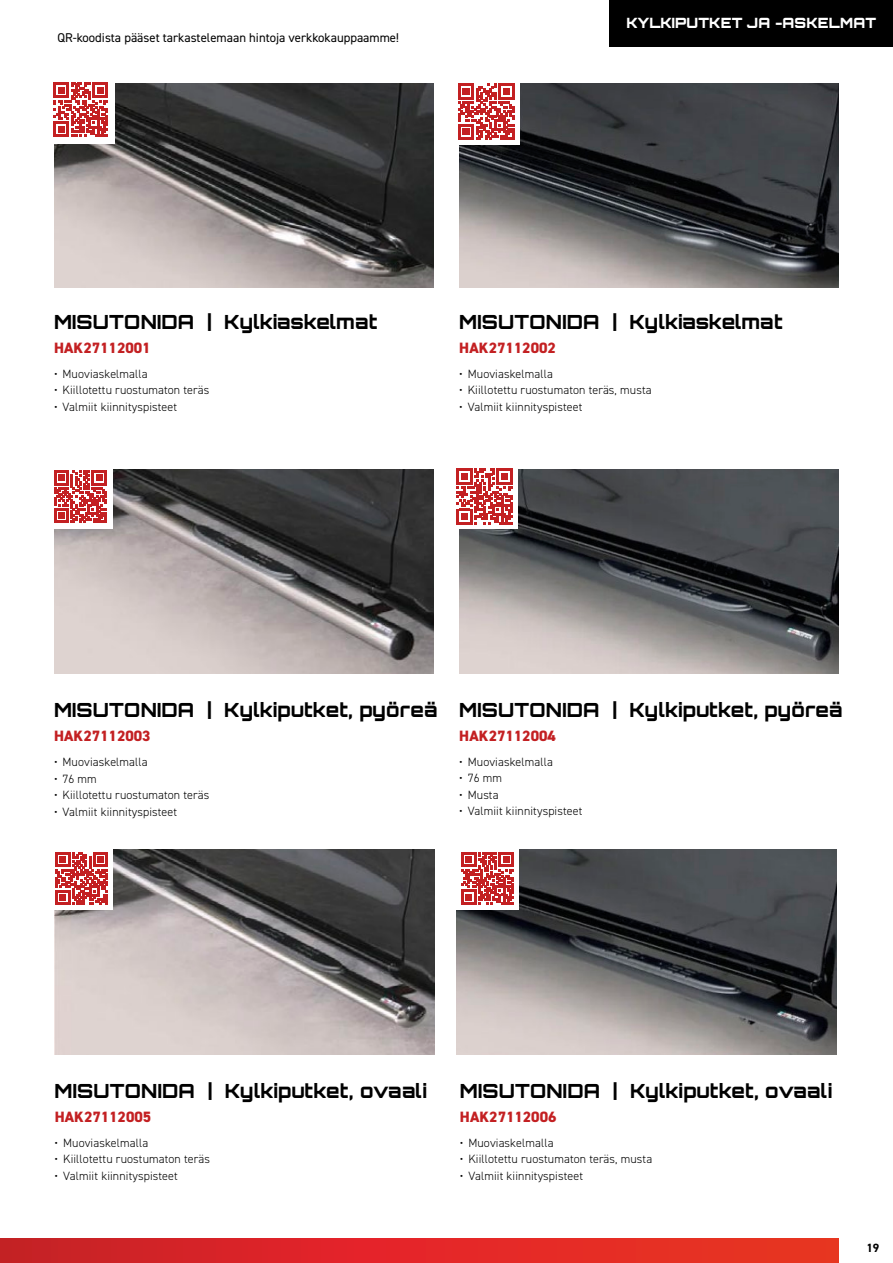
<style>
.page{position:relative;width:893px;height:1263px;background:#fff}
.page>*{position:absolute;margin:0;border:0;box-sizing:border-box;transform-origin:0 0}
.t1{font:19.5px "Orbitron";letter-spacing:.01em;color:#000}
.t2{font:800 15px "DIN2014";color:#c32022}
.t3{font:14.1px "Orbitron";letter-spacing:.01em;color:#fff}
.t4{font:12.75px "DIN2014";color:#000}
.t5{font:300 12px "DIN2014";letter-spacing:.01em;color:#000}
.t6{font:700 12px "DIN2014";color:#000}
</style>
<div class="page">
<hr style="left:0;top:717px;width:1px;height:546px;background:#000">
<img style="left:459px;top:469px;width:379px;height:204px">
<img style="left:456px;top:850px;width:380px;height:204px">
<svg style="left:456px;top:468px;width:62px;height:61px"></svg>
<div style="left:456px;top:847px;width:63px;height:62px;background:#fff"></div>
<img style="left:54px;top:83px;width:380px;height:205px">
<div style="left:53px;top:81px;width:62px;height:62px;background:#fff"></div>
<img style="left:459px;top:83px;width:380px;height:205px">
<div style="left:457px;top:82px;width:62px;height:62px;background:linear-gradient(to right,#fff,#fff)"></div>
<img style="left:54px;top:469px;width:380px;height:204px">
<img style="left:55px;top:850px;width:379px;height:204px">
<div style="left:50px;top:467px;width:62px;height:62px;background:#fff"></div>
<div style="left:51px;top:847px;width:62px;height:62px;background:#fff"></div>
<div style="left:609px;top:0;width:284px;height:46px;background:#000"></div>
<svg style="left:54px;top:83px;width:54px;height:54px"></svg>
<svg style="left:458px;top:84px;width:56px;height:56px"></svg>
<svg style="left:54px;top:470px;width:52px;height:53px"></svg>
<svg style="left:457px;top:469px;width:55px;height:55px"></svg>
<svg style="left:55px;top:852px;width:53px;height:53px"></svg>
<svg style="left:462px;top:852px;width:51px;height:52px"></svg>
<div style="left:0;top:1238px;width:839px;height:25px;background:linear-gradient(to right,#cd1e29,#ef3324)"></div>
<p class="t4" style="left:57px;top:29px;width:343px">QR-koodista pääset tarkastelemaan hintoja verkkokauppaamme!</p>
<p class="t3" style="left:626px;top:15px;width:251px">KYLKIPUTKET JA -ASKELMAT</p>
<h1 class="t1" style="left:54px;top:309px;width:325px">MISUTONIDA | Kylkiaskelmat</h1>
<p class="t2" style="left:54px;top:337px;width:98px">HAK27112001</p>
<p class="t5" style="left:54px;top:366px;width:95px">• Muoviaskelmalla</p>
<p class="t5" style="left:54px;top:383px;width:157px">• Kiillotettu ruostumaton teräs</p>
<p class="t5" style="left:54px;top:399px;width:125px">• Valmiit kiinnityspisteet</p>
<h1 class="t1" style="left:459px;top:309px;width:325px">MISUTONIDA | Kylkiaskelmat</h1>
<p class="t2" style="left:459px;top:337px;width:98px">HAK27112002</p>
<p class="t5" style="left:459px;top:366px;width:95px">• Muoviaskelmalla</p>
<p class="t5" style="left:459px;top:383px;width:194px">• Kiillotettu ruostumaton teräs, musta</p>
<p class="t5" style="left:459px;top:399px;width:125px">• Valmiit kiinnityspisteet</p>
<h1 class="t1" style="left:54px;top:698px;width:385px">MISUTONIDA | Kylkiputket, pyöreä</h1>
<p class="t2" style="left:54px;top:726px;width:98px">HAK27112003</p>
<p class="t5" style="left:54px;top:755px;width:95px">• Muoviaskelmalla</p>
<p class="t5" style="left:54px;top:771px;width:44px">• 76 mm</p>
<p class="t5" style="left:54px;top:788px;width:157px">• Kiillotettu ruostumaton teräs</p>
<p class="t5" style="left:54px;top:804px;width:125px">• Valmiit kiinnityspisteet</p>
<h1 class="t1" style="left:459px;top:698px;width:385px">MISUTONIDA | Kylkiputket, pyöreä</h1>
<p class="t2" style="left:459px;top:726px;width:98px">HAK27112004</p>
<p class="t5" style="left:459px;top:754px;width:95px">• Muoviaskelmalla</p>
<p class="t5" style="left:459px;top:771px;width:44px">• 76 mm</p>
<p class="t5" style="left:459px;top:787px;width:41px">• Musta</p>
<p class="t5" style="left:459px;top:804px;width:125px">• Valmiit kiinnityspisteet</p>
<h1 class="t1" style="left:55px;top:1079px;width:374px">MISUTONIDA | Kylkiputket, ovaali</h1>
<p class="t2" style="left:55px;top:1107px;width:98px">HAK27112005</p>
<p class="t5" style="left:55px;top:1135px;width:95px">• Muoviaskelmalla</p>
<p class="t5" style="left:55px;top:1152px;width:157px">• Kiillotettu ruostumaton teräs</p>
<p class="t5" style="left:55px;top:1168px;width:125px">• Valmiit kiinnityspisteet</p>
<h1 class="t1" style="left:460px;top:1078px;width:374px">MISUTONIDA | Kylkiputket, ovaali</h1>
<p class="t2" style="left:460px;top:1106px;width:98px">HAK27112006</p>
<p class="t5" style="left:460px;top:1135px;width:95px">• Muoviaskelmalla</p>
<p class="t5" style="left:460px;top:1151px;width:194px">• Kiillotettu ruostumaton teräs, musta</p>
<p class="t5" style="left:460px;top:1168px;width:125px">• Valmiit kiinnityspisteet</p>
<p class="t6" style="left:866px;top:1240px;width:14px">19</p>
</div>
